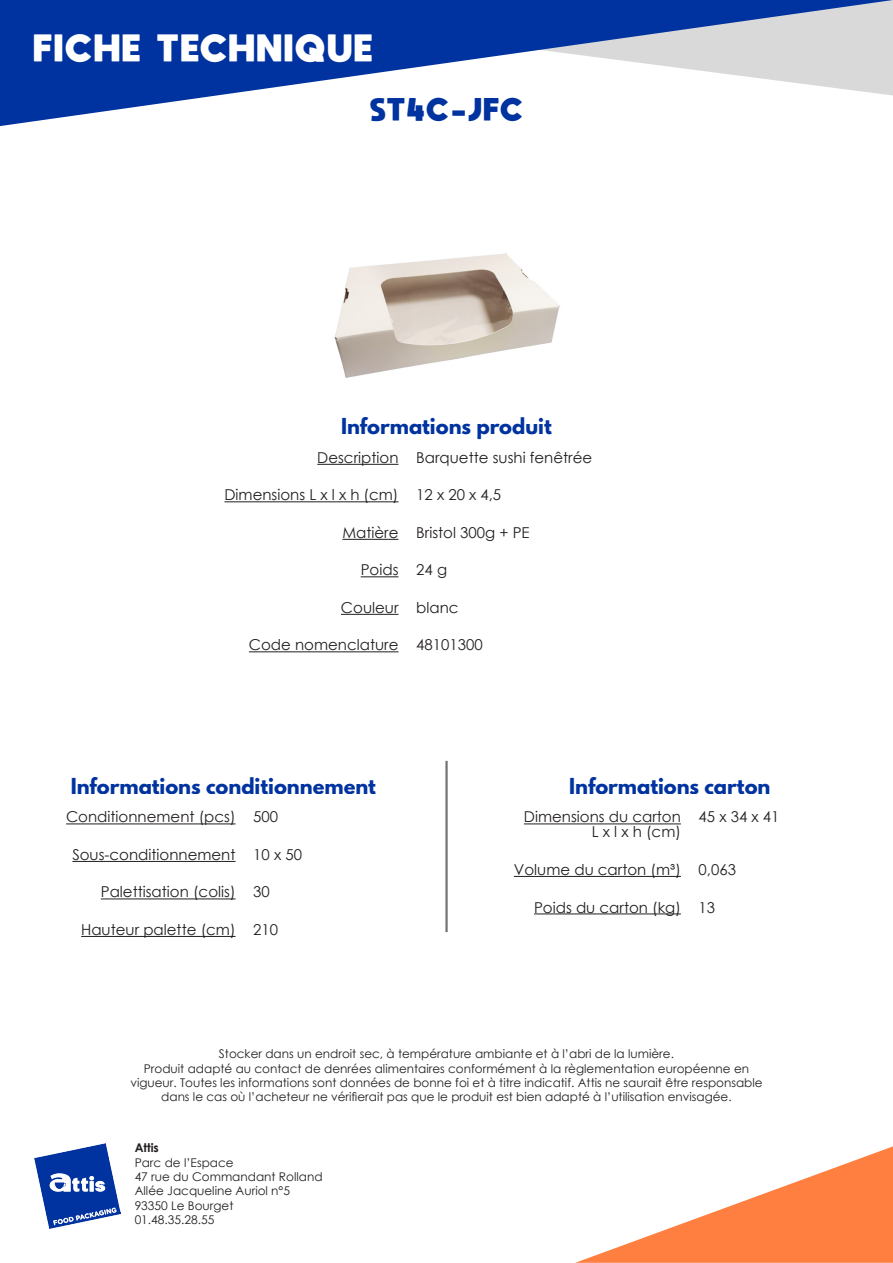
<style>
.page{position:relative;width:893px;height:1263px;background:#fff}
.page>*{position:absolute;margin:0;border:0;box-sizing:border-box;transform-origin:0 0}
.t1{font:800 27px "moon get";letter-spacing:.1em;color:#fff}
.t2{font:800 22.5px "moon get";letter-spacing:.1em;color:#0033a0}
.t3{font:700 19.5px "League Spartan";color:#0033a0}
.t4{font:15px "Century Gothic";color:#231f20}
.t5{font:12px/14.4px "Century Gothic";color:#231f20;text-align:center}
.t6{font:700 12px "Century Gothic";color:#231f20}
</style>
<div class="page">
<svg style="left:0;top:0;width:893px;height:126px"></svg>
<svg style="left:575px;top:1146px;width:318px;height:117px"></svg>
<hr style="left:317px;top:464px;width:81px;height:1px;background:#231f20">
<hr style="left:224px;top:501px;width:174px;height:1px;background:#231f20">
<hr style="left:342px;top:539px;width:56px;height:1px;background:#231f20">
<hr style="left:361px;top:576px;width:37px;height:1px;background:#231f20">
<hr style="left:341px;top:614px;width:57px;height:1px;background:#231f20">
<hr style="left:249px;top:651px;width:149px;height:1px;background:#231f20">
<img style="left:34px;top:1143px;width:86px;height:86px">
<hr style="left:524px;top:823px;width:157px;height:1px;background:#231f20">
<hr style="left:514px;top:876px;width:167px;height:1px;background:#231f20">
<hr style="left:534px;top:913px;width:147px;height:1px;background:#231f20">
<hr style="left:66px;top:823px;width:170px;height:1px;background:#231f20">
<hr style="left:72px;top:861px;width:164px;height:1px;background:#231f20">
<hr style="left:101px;top:898px;width:135px;height:1px;background:#231f20">
<hr style="left:81px;top:936px;width:155px;height:1px;background:#231f20">
<hr style="left:445px;top:761px;width:3px;height:171px;background:#757575">
<img style="left:334px;top:253px;width:226px;height:125px">
<p class="t1" style="left:34px;top:31px;width:340px">FICHE TECHNIQUE</p>
<p class="t2" style="left:370px;top:95px;width:153px">ST4C-JFC</p>
<p class="t3" style="left:341px;top:411px;width:212px">Informations produit</p>
<p class="t4" style="left:317px;top:447px;width:83px">Description</p>
<p class="t4" style="left:224px;top:484px;width:176px">Dimensions L x l x h (cm)</p>
<p class="t4" style="left:342px;top:522px;width:58px">Matière</p>
<p class="t4" style="left:361px;top:559px;width:39px">Poids</p>
<p class="t4" style="left:341px;top:597px;width:59px">Couleur</p>
<p class="t4" style="left:249px;top:634px;width:151px">Code nomenclature</p>
<p class="t4" style="left:416px;top:447px;width:178px">Barquette sushi fenêtrée</p>
<p class="t4" style="left:416px;top:484px;width:87px">12 x 20 x 4,5</p>
<p class="t4" style="left:416px;top:522px;width:115px">Bristol 300g + PE</p>
<p class="t4" style="left:416px;top:559px;width:32px">24 g</p>
<p class="t4" style="left:416px;top:597px;width:44px">blanc</p>
<p class="t4" style="left:416px;top:634px;width:68px">48101300</p>
<p class="t3" style="left:71px;top:770px;width:307px">Informations conditionnement</p>
<p class="t4" style="left:66px;top:806px;width:171px">Conditionnement (pcs)</p>
<p class="t4" style="left:72px;top:844px;width:165px">Sous-conditionnement</p>
<p class="t4" style="left:101px;top:881px;width:136px">Palettisation (colis)</p>
<p class="t4" style="left:81px;top:919px;width:156px">Hauteur palette (cm)</p>
<p class="t4" style="left:253px;top:806px;width:26px">500</p>
<p class="t4" style="left:253px;top:844px;width:50px">10 x 50</p>
<p class="t4" style="left:253px;top:881px;width:18px">30</p>
<p class="t4" style="left:253px;top:919px;width:26px">210</p>
<p class="t3" style="left:569px;top:770px;width:203px">Informations carton</p>
<p class="t4" style="left:524px;top:806px;width:158px">Dimensions du carton</p>
<p class="t4" style="left:592px;top:821px;width:91px">L x l x h (cm)</p>
<p class="t4" style="left:514px;top:859px;width:168px">Volume du carton (m³)</p>
<p class="t4" style="left:534px;top:896px;width:148px">Poids du carton (kg)</p>
<p class="t4" style="left:699px;top:806px;width:82px">45 x 34 x 41</p>
<p class="t4" style="left:699px;top:859px;width:39px">0,063</p>
<p class="t4" style="left:699px;top:896px;width:18px">13</p>
<p class="t5" style="left:219px;top:1046px;width:457px">Stocker dans un endroit sec, à température ambiante et à l’abri de la lumière.</p>
<p class="t5" style="left:130px;top:1061px;width:634px">Produit adapté au contact de denrées alimentaires conformément à la règlementation européenne en vigueur. Toutes les informations sont données de bonne foi et à titre indicatif. Attis ne saurait être responsable dans le cas où l’acheteur ne vérifierait pas que le produit est bien adapté à l’utilisation envisagée.</p>
<p class="t6" style="left:135px;top:1139px;width:26px">Attis</p>
<p class="t5" style="left:135px;top:1155px;width:100px">Parc de l’Espace</p>
<p class="t5" style="left:135px;top:1169px;width:189px">47 rue du Commandant Rolland</p>
<p class="t5" style="left:135px;top:1184px;width:157px">Allée Jacqueline Auriol n°5</p>
<p class="t5" style="left:135px;top:1198px;width:100px">93350 Le Bourget</p>
<p class="t5" style="left:135px;top:1212px;width:81px">01.48.35.28.55</p>
</div>
